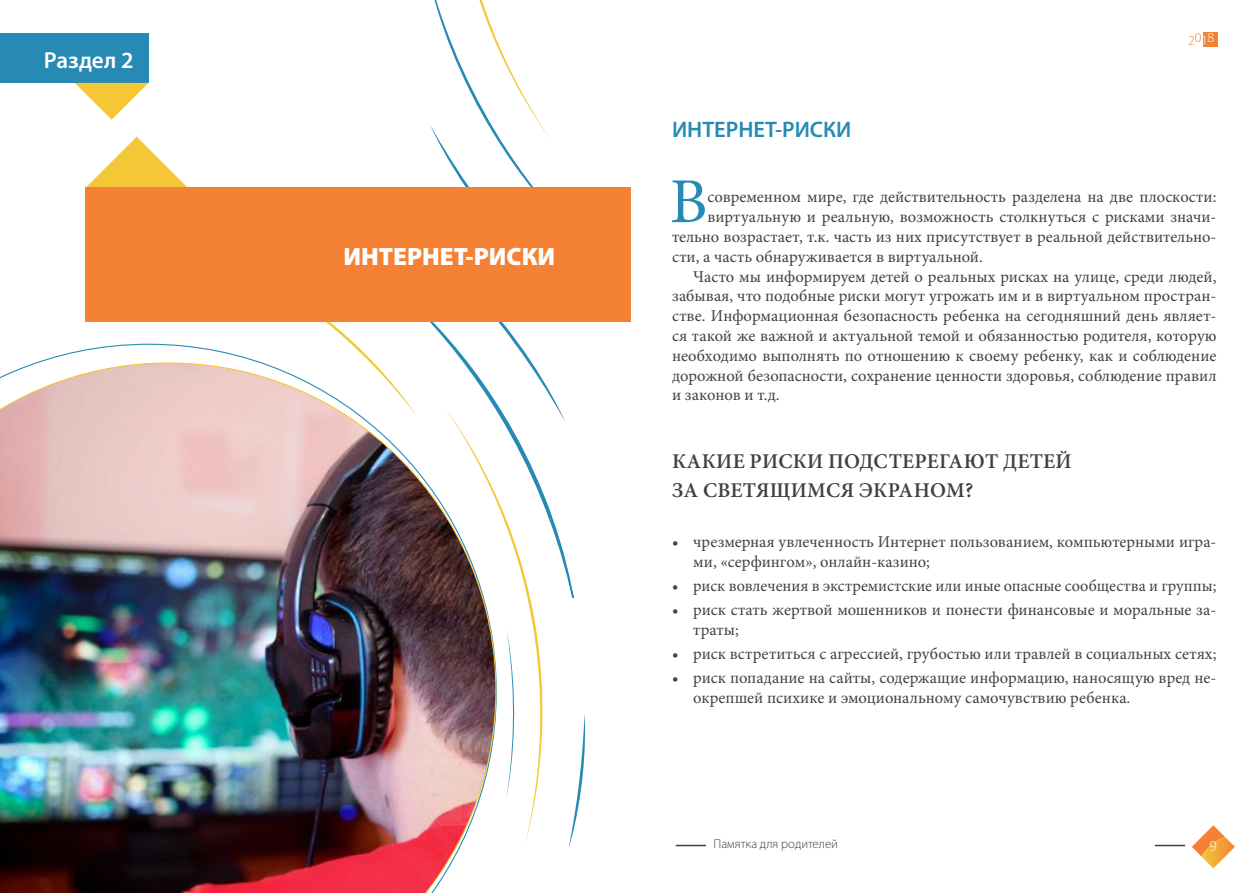
<style>
.page{position:relative;width:1259px;height:893px;background:#fff}
.page>*{position:absolute;margin:0;border:0;box-sizing:border-box;transform-origin:0 0}
.t1{font:64.05px "Minion Pro";color:#278ab5}
.t2{font:900 25.05px "Myriad Pro";color:#fff}
.t3{font:600 23.25px "Myriad Pro";color:#fff}
.t4{font:600 22.5px "Myriad Pro";color:#278ab5}
.t5{font:600 21px/28.5px "Minion Pro";letter-spacing:.01em;color:#414042}
.t6{font:16.5px/19.8px "Minion Pro";color:#414042}
.t7{font:300 15.15px "Myriad Pro";color:#fff}
.t8{font:300 13.8px "Myriad Pro";color:#f58234}
.t9{font:300 12.75px "Myriad Pro";color:#414042}
.s1{color:#fff}
</style>
<div class="page">
<svg style="left:1192px;top:825px;width:43px;height:43px"></svg>
<hr style="left:676px;top:845px;width:30px;height:1px;background:#414042">
<hr style="left:1155px;top:845px;width:30px;height:1px;background:#414042">
<div style="left:1202px;top:33px;width:15px;height:14px;background:#f58234"></div>
<svg style="left:87px;top:137px;width:100px;height:50px"></svg>
<svg style="left:245px;top:0;width:340px;height:849px"></svg>
<div style="left:0;top:33px;width:148px;height:49px;background:#278ab5"></div>
<svg style="left:75px;top:83px;width:73px;height:37px"></svg>
<div style="left:85px;top:187px;width:545px;height:134px;background:#f58234"></div>
<img style="left:0;top:362px;width:496px;height:531px">
<h3 class="t3" style="left:44px;top:45px;width:91px">Раздел 2</h3>
<h2 class="t2" style="left:343px;top:240px;width:213px">ИНТЕРНЕТ-РИСКИ</h2>
<h3 class="t4" style="left:672px;top:115px;width:181px">ИНТЕРНЕТ-РИСКИ</h3>
<p class="t8" style="left:1188px;top:31px;width:28px">20<span class="s1">18</span></p>
<h1 class="t1" style="left:670px;top:159px;width:39px">В</h1>
<p class="t6" style="left:707px;top:187px;width:510px">современном мире, где действительность разделена на две плоскости:</p>
<p class="t6" style="left:707px;top:207px;width:510px">виртуальную и реальную, возможность столкнуться с рисками значи-</p>
<p class="t6" style="left:672px;top:227px;width:546px">тельно возрастает, т.к. часть из них присутствует в реальной действительно-</p>
<p class="t6" style="left:672px;top:247px;width:312px">сти, а часть обнаруживается в виртуальной.</p>
<p class="t6" style="left:693px;top:266px;width:525px">Часто мы информируем детей о реальных рисках на улице, среди людей,</p>
<p class="t6" style="left:672px;top:286px;width:546px">забывая, что подобные риски могут угрожать им и в виртуальном простран-</p>
<p class="t6" style="left:672px;top:306px;width:546px">стве. Информационная безопасность ребенка на сегодняшний день являет-</p>
<p class="t6" style="left:672px;top:326px;width:546px">ся такой же важной и актуальной темой и обязанностью родителя, которую</p>
<p class="t6" style="left:672px;top:346px;width:546px">необходимо выполнять по отношению к своему ребенку, как и соблюдение</p>
<p class="t6" style="left:672px;top:365px;width:546px">дорожной безопасности, сохранение ценности здоровья, соблюдение правил</p>
<p class="t6" style="left:672px;top:385px;width:109px">и законов и т.д.</p>
<p class="t5" style="left:672px;top:447px;width:401px">Какие риски подстерегают детей за светящимся экраном?</p>
<p class="t6" style="left:693px;top:532px;width:524px;text-indent:-21px">• чрезмерная увлеченность Интернет пользованием, компьютерными игра&shy;ми, «серфингом», онлайн-казино;</p>
<p class="t6" style="left:672px;top:576px;width:546px">• риск вовлечения в экстремистские или иные опасные сообщества и группы;</p>
<p class="t6" style="left:693px;top:600px;width:524px;text-indent:-21px">• риск стать жертвой мошенников и понести финансовые и моральные за&shy;траты;</p>
<p class="t6" style="left:672px;top:644px;width:546px">• риск встретиться с агрессией, грубостью или травлей в социальных сетях;</p>
<p class="t6" style="left:693px;top:668px;width:524px;text-indent:-21px">• риск попадание на сайты, содержащие информацию, наносящую вред не&shy;окрепшей психике и эмоциональному самочувствию ребенка.</p>
<p class="t9" style="left:713px;top:836px;width:126px">Памятка для родителей</p>
<p class="t7" style="left:1209px;top:838px;width:9px">9</p>
</div>
